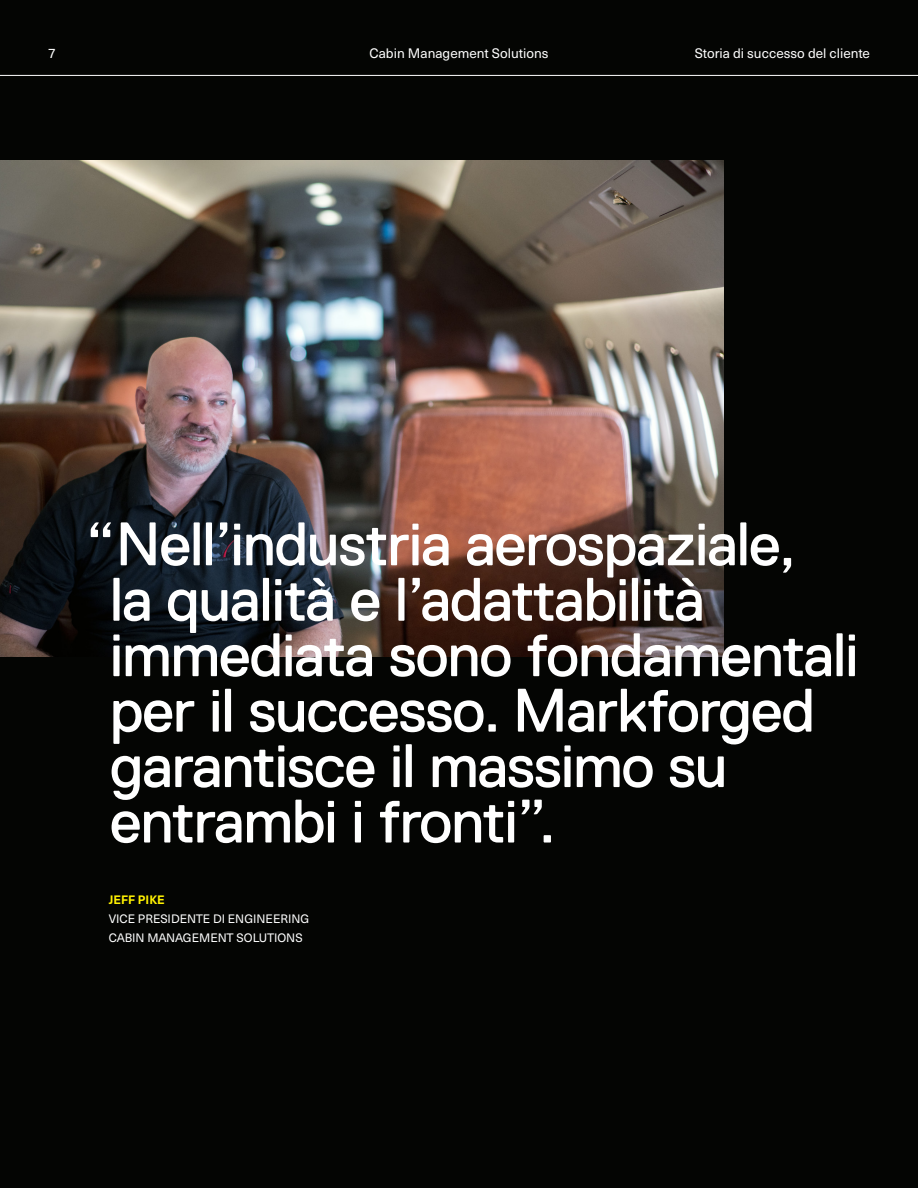
<style>
.page{position:relative;width:918px;height:1188px;background:#040503}
.page>*{position:absolute;margin:0;border:0;box-sizing:border-box;transform-origin:0 0}
.Body_Copy{font:61.35px/55.5px "Replica Pro";letter-spacing:-.02em;color:#fff}
.t1{font:13.5px "Neue Haas Unica W1 G";color:#fff}
.t2{font:12px/18.8px "Neue Haas Unica W1 G";color:#fff}
.s1{font-weight:700;color:#fff101}
</style>
<div class="page">
<img style="left:0;top:160px;width:723px;height:497px">
<hr style="left:0;top:75px;width:918px;height:1px;background:#fff">
<p class="t1" style="left:48px;top:44px;width:9px">7</p>
<p class="t1" style="left:369px;top:44px;width:181px">Cabin Management Solutions</p>
<p class="t1" style="left:695px;top:44px;width:177px">Storia di successo del cliente</p>
<p class="Body_Copy" style="left:110px;top:517px;width:750px;text-indent:-23px">“Nell’industria aerospaziale,<br>la qualità e l’adattabilità immediata sono fondamentali per il successo. Markforged garantisce il massimo su entrambi i fronti”.</p>
<p class="t2" style="left:109px;top:890px;width:202px"><span class="s1">JEFF PIKE<br></span>VICE PRESIDENTE DI ENGINEERING<br>CABIN MANAGEMENT SOLUTIONS</p>
</div>
